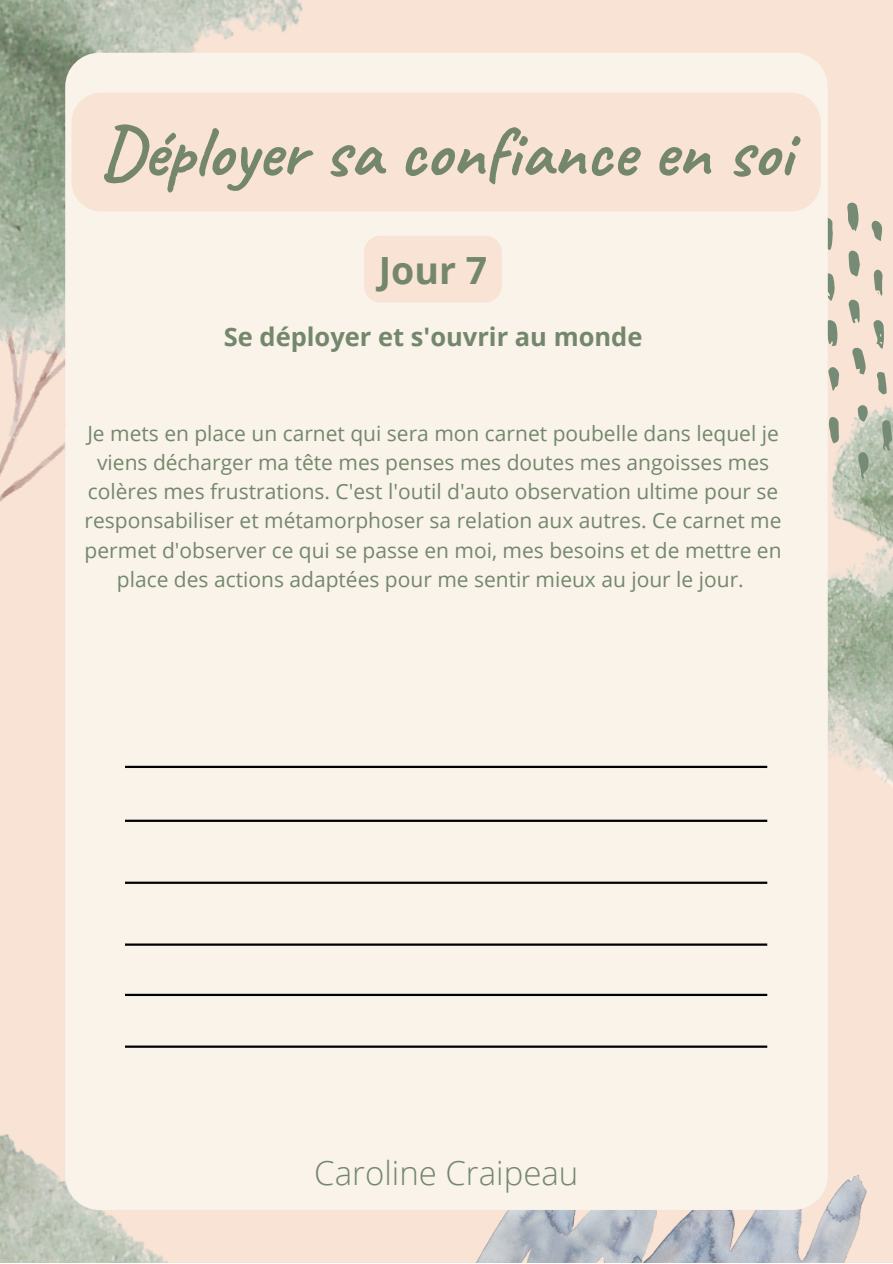
<style>
.page{position:relative;width:893px;height:1264px;background:#fff}
.page>*{position:absolute;margin:0;border:0;box-sizing:border-box;transform-origin:0 0}
.t1{font:700 72px "Caveat";color:#74876d}
.t2{font:700 37.5px "Open Sans";color:#74876d}
.t3{font:300 33px "Open Sans";color:#74876d}
.t4{font:700 25.5px "Open Sans";color:#74876d}
.t5{font:21px/29.2px "Open Sans";color:#74876d;text-align:center}
</style>
<div class="page">
<div style="left:0;top:0;width:892px;height:1262px;background:#f8e3d4"></div>
<img style="left:827px;top:360px;width:65px;height:590px">
<svg style="left:827px;top:217px;width:5px;height:33px"></svg>
<svg style="left:847px;top:203px;width:12px;height:29px"></svg>
<svg style="left:827px;top:320px;width:11px;height:26px"></svg>
<svg style="left:827px;top:272px;width:8px;height:29px"></svg>
<svg style="left:851px;top:348px;width:14px;height:26px"></svg>
<svg style="left:848px;top:250px;width:11px;height:27px"></svg>
<svg style="left:882px;top:420px;width:10px;height:31px"></svg>
<svg style="left:828px;top:416px;width:10px;height:27px"></svg>
<svg style="left:873px;top:320px;width:11px;height:29px"></svg>
<svg style="left:848px;top:300px;width:11px;height:23px"></svg>
<svg style="left:858px;top:452px;width:10px;height:27px"></svg>
<svg style="left:828px;top:367px;width:11px;height:23px"></svg>
<svg style="left:876px;top:372px;width:10px;height:22px"></svg>
<svg style="left:871px;top:220px;width:11px;height:21px"></svg>
<svg style="left:857px;top:405px;width:10px;height:17px"></svg>
<svg style="left:873px;top:269px;width:9px;height:27px"></svg>
<img style="left:0;top:427px;width:65px;height:75px">
<img style="left:0;top:0;width:303px;height:427px">
<img style="left:0;top:1134px;width:246px;height:128px">
<img style="left:469px;top:1173px;width:397px;height:89px">
<div style="left:65px;top:53px;width:762px;height:1156px;background:#f9f3e9;border-radius:34px"></div>
<hr style="left:125px;top:819px;width:642px;height:3px;background:#000">
<div style="left:72px;top:93px;width:748px;height:118px;background:#f8e3d4"></div>
<hr style="left:125px;top:765px;width:642px;height:3px;background:#000">
<hr style="left:125px;top:881px;width:642px;height:2px;background:#000">
<hr style="left:125px;top:943px;width:642px;height:2px;background:#000">
<hr style="left:125px;top:993px;width:642px;height:3px;background:#000">
<hr style="left:125px;top:1045px;width:642px;height:2px;background:#000">
<div style="left:364px;top:236px;width:138px;height:66px;background:#f8e3d4;border-radius:17px"></div>
<h1 class="t1" style="left:100px;top:106px;width:693px">Déployer sa confiance en soi</h1>
<h2 class="t2" style="left:379px;top:244px;width:110px">Jour 7</h2>
<p class="t4" style="left:224px;top:319px;width:420px">Se déployer et s'ouvrir au monde</p>
<p class="t5" style="left:85px;top:418px;width:698px">Je mets en place un carnet qui sera mon carnet poubelle dans lequel je viens décharger ma tête mes penses mes doutes mes angoisses mes colères mes frustrations. C'est l'outil d'auto observation ultime pour se responsabiliser et métamorphoser sa relation aux autres. Ce carnet me permet d'observer ce qui se passe en moi, mes besoins et de mettre en place des actions adaptées pour me sentir mieux au jour le jour.</p>
<h3 class="t3" style="left:314px;top:1149px;width:265px">Caroline Craipeau</h3>
</div>
